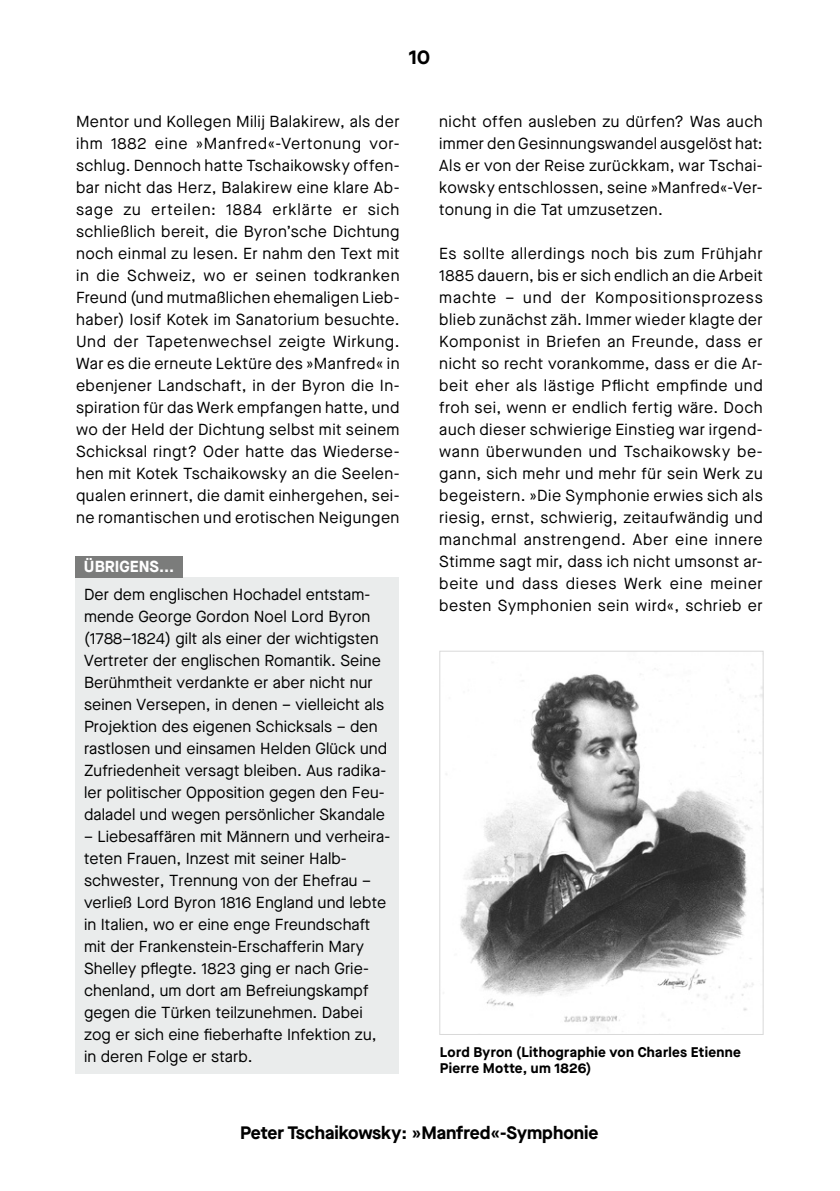
<style>
.page{position:relative;width:840px;height:1191px;background:#fff}
.page>*{position:absolute;margin:0;border:0;box-sizing:border-box;transform-origin:0 0}
.t1{font:700 20px "Maison Neue";color:#000}
.t2{font:700 18px "Maison Neue";color:#000}
.t3{font:16px/22px "Maison Neue";letter-spacing:.005em;color:#000;text-align:justify}
.t4{font:700 16px "Maison Neue";color:#fff}
.t5{font:700 14px/16px "Maison Neue";letter-spacing:.02em;color:#000}
</style>
<div class="page">
<div style="left:75px;top:577px;width:324px;height:496px;background:#eaecec"></div>
<div style="left:75px;top:556px;width:108px;height:21px;background:#7b7c7b"></div>
<img style="left:446px;top:674px;width:315px;height:357px">
<div style="left:439px;top:651px;width:324px;height:383px;border:1px solid #d9d9d9"></div>
<p class="t1" style="left:408px;top:42px;width:23px">10</p>
<p class="t3" style="left:76px;top:110px;width:325px">Mentor und Kollegen Milij Balakirew, als der ihm 1882 eine »Manfred«-Vertonung vor&shy;schlug. Dennoch hatte Tschaikowsky offen&shy;bar nicht das Herz, Balakirew eine klare Ab&shy;sage zu erteilen: 1884 erklärte er sich schließlich bereit, die Byron’sche Dichtung noch einmal zu lesen. Er nahm den Text mit in die Schweiz, wo er seinen todkranken Freund (und mutmaßlichen ehemaligen Lieb&shy;haber) Iosif Kotek im Sanatorium besuchte.<br>Und der Tapetenwechsel zeigte Wirkung.<br>War es die erneute Lektüre des »Manfred« in ebenjener Landschaft, in der Byron die In&shy;spiration für das Werk empfangen hatte, und wo der Held der Dichtung selbst mit seinem Schicksal ringt? Oder hatte das Wiederse&shy;hen mit Kotek Tschaikowsky an die Seelen&shy;qualen erinnert, die damit einhergehen, sei&shy;ne romantischen und erotischen Neigungen</p>
<p class="t3" style="left:439px;top:110px;width:325px">nicht offen ausleben zu dürfen? Was auch immer den Gesinnungswandel ausgelöst hat:<br>Als er von der Reise zurückkam, war Tschai&shy;kowsky entschlossen, seine »Manfred«-Ver&shy;tonung in die Tat umzusetzen.</p>
<p class="t3" style="left:439px;top:242px;width:325px">Es sollte allerdings noch bis zum Frühjahr 1885 dauern, bis er sich endlich an die Arbeit machte – und der Kompositionsprozess blieb zunächst zäh. Immer wieder klagte der Komponist in Briefen an Freunde, dass er nicht so recht vorankomme, dass er die Ar&shy;beit eher als lästige Pflicht empfinde und froh sei, wenn er endlich fertig wäre. Doch auch dieser schwierige Einstieg war irgend&shy;wann überwunden und Tschaikowsky be&shy;gann, sich mehr und mehr für sein Werk zu begeistern. »Die Symphonie erwies sich als riesig, ernst, schwierig, zeitaufwändig und manchmal anstrengend. Aber eine innere Stimme sagt mir, dass ich nicht umsonst ar&shy;beite und dass dieses Werk eine meiner besten Symphonien sein wird«, schrieb er</p>
<p class="t4" style="left:84px;top:555px;width:92px">ÜBRIGENS...</p>
<p class="t3" style="left:84px;top:583px;width:304px;text-align:left">Der dem englischen Hochadel entstam&shy;mende George Gordon Noel Lord Byron (1788–1824) gilt als einer der wichtigsten Vertreter der englischen Romantik. Seine Berühmtheit verdankte er aber nicht nur seinen Versepen, in denen – vielleicht als Projektion des eigenen Schicksals – den rastlosen und einsamen Helden Glück und Zufriedenheit versagt bleiben. Aus radika&shy;ler politischer Opposition gegen den Feu&shy;daladel und wegen persönlicher Skandale</p>
<p class="t3" style="left:84px;top:825px;width:307px;text-align:left">– Liebesaffären mit Männern und verheira&shy;teten Frauen, Inzest mit seiner Halb&shy;schwester, Trennung von der Ehefrau – verließ Lord Byron 1816 England und lebte in Italien, wo er eine enge Freundschaft mit der Frankenstein-Erschafferin Mary Shelley pflegte. 1823 ging er nach Grie&shy;chenland, um dort am Befreiungskampf gegen die Türken teilzunehmen. Dabei zog er sich eine fieberhafte Infektion zu, in deren Folge er starb.</p>
<p class="t5" style="left:439px;top:1043px;width:302px">Lord Byron (Lithographie von Charles Etienne<br>Pierre Motte, um 1826)</p>
<p class="t2" style="left:240px;top:1120px;width:359px">Peter Tschaikowsky: »Manfred«-Symphonie</p>
</div>
